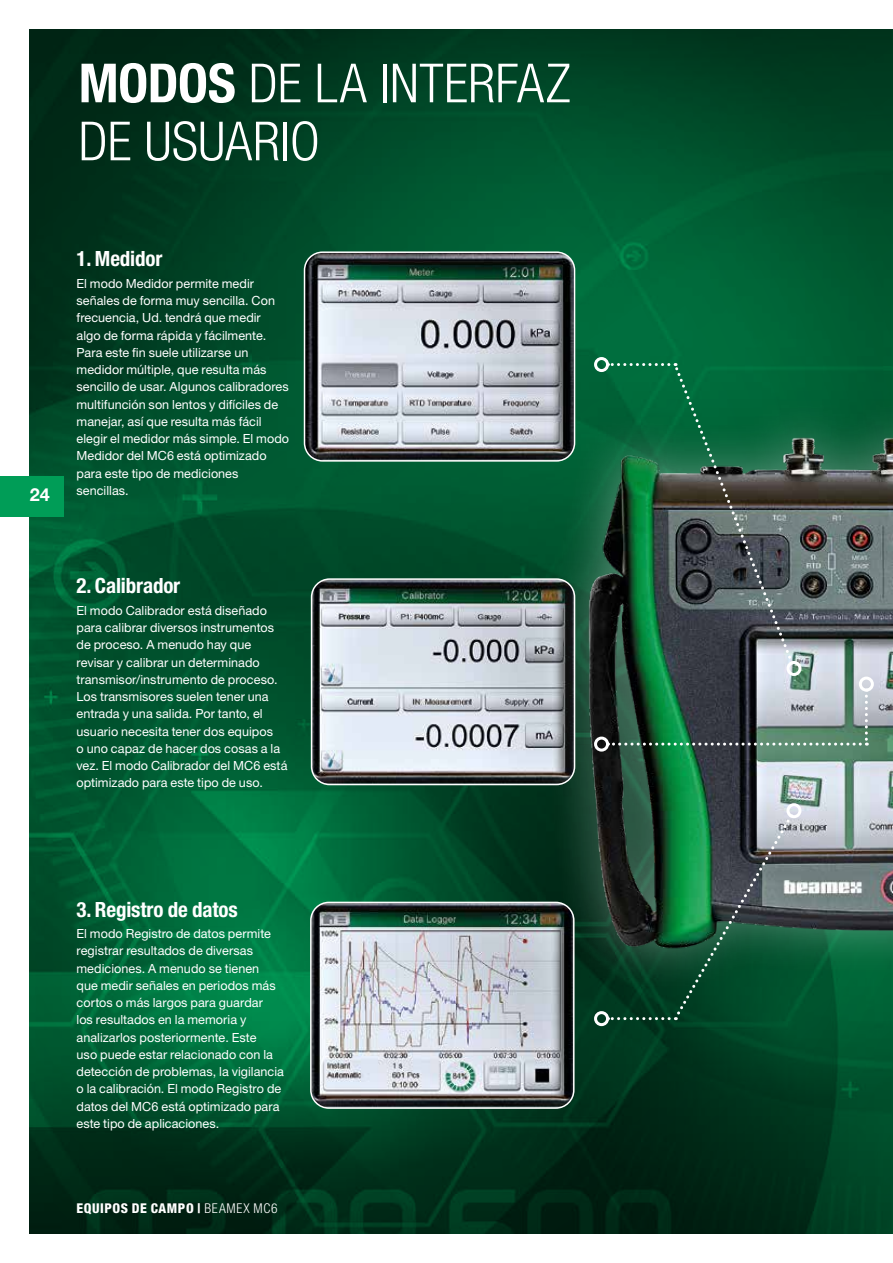
<style>
.page{position:relative;width:893px;height:1263px;background:#fff}
.page>*{position:absolute;margin:0;border:0;box-sizing:border-box;transform-origin:0 0}
.t1{font:300 condensed 54px/58.1px "Helvetica Neue LT Std";letter-spacing:.005em;color:#fff}
.t2{font:700 condensed 21px "Helvetica Neue LT Std";letter-spacing:-.005em;color:#fff}
.t3{font:700 18px "Helvetica Neue LT Std";color:#fff}
.t4{font:800 condensed 13.5px "Helvetica Neue LT Std";letter-spacing:.04em;color:#fff}
.t5{font:12.6px/17.2px "Helvetica Neue LT Std";letter-spacing:.005em;color:#fff}
.s1{font-weight:700}
.s2{font-weight:300}
</style>
<div class="page">
<img style="left:30px;top:30px;width:863px;height:1203px">
<img style="left:304px;top:252px;width:270px;height:209px">
<div style="left:304px;top:251px;width:271px;height:211px;border:2px solid #fff;border-radius:18px"></div>
<img style="left:312px;top:579px;width:161px;height:205px">
<div style="left:311px;top:578px;width:264px;height:207px;border:2px solid #fff;border-radius:18px"></div>
<img style="left:473px;top:378px;width:420px;height:645px">
<svg style="left:607px;top:363px;width:186px;height:301px;background:#2a5b46"></svg>
<div style="left:786px;top:661px;width:15px;height:15px;border:3px solid #fff;border-radius:50%"></div>
<div style="left:594px;top:357px;width:15px;height:15px;border:3px solid #fff;border-radius:50%"></div>
<svg style="left:607px;top:814px;width:185px;height:206px;background:#21533c"></svg>
<div style="left:786px;top:803px;width:15px;height:15px;border:3px solid #fff;border-radius:50%"></div>
<div style="left:594px;top:1011px;width:15px;height:15px;border:3px solid #fff;border-radius:50%"></div>
<svg style="left:607px;top:689px;width:261px;height:57px;background:#57746a"></svg>
<div style="left:859px;top:677px;width:15px;height:15px;border:3px solid #fff;border-radius:50%"></div>
<div style="left:594px;top:737px;width:15px;height:15px;border:3px solid #fff;border-radius:50%"></div>
<img style="left:311px;top:902px;width:263px;height:206px">
<div style="left:310px;top:902px;width:264px;height:207px;border:2px solid #fff;border-radius:18px"></div>
<div style="left:0;top:476px;width:64px;height:40px;background:#009d57"></div>
<h1 class="t1" style="left:79px;top:54px;width:494px"><span class="s1">MODOS</span> DE LA INTERFAZ<br>DE USUARIO</h1>
<h3 class="t3" style="left:30px;top:483px;width:21px">24</h3>
<h2 class="t2" style="left:77px;top:246px;width:87px">1. Medidor</h2>
<p class="t5" style="left:77px;top:275px;width:214px">El modo Medidor permite medir señales de forma muy sencilla. Con frecuencia, Ud. tendrá que medir<br>algo de forma rápida y fácilmente.<br>Para este fin suele utilizarse un medidor múltiple, que resulta más sencillo de usar. Algunos calibradores multifunción son lentos y difíciles de manejar, así que resulta más fácil elegir el medidor más simple. El modo<br>Medidor del MC6 está optimizado para este tipo de mediciones sencillas.</p>
<h2 class="t2" style="left:77px;top:573px;width:105px">2. Calibrador</h2>
<p class="t5" style="left:77px;top:601px;width:212px">El modo Calibrador está diseñado para calibrar diversos instrumentos de proceso. A menudo hay que revisar y calibrar un determinado transmisor/instrumento de proceso.<br>Los transmisores suelen tener una entrada y una salida. Por tanto, el usuario necesita tener dos equipos<br>o uno capaz de hacer dos cosas a la vez. El modo Calibrador del MC6 está optimizado para este tipo de uso.</p>
<h2 class="t2" style="left:77px;top:896px;width:163px">3. Registro de datos</h2>
<p class="t5" style="left:77px;top:925px;width:209px">El modo Registro de datos permite registrar resultados de diversas mediciones. A menudo se tienen<br>que medir señales en periodos más cortos o más largos para guardar<br>los resultados en la memoria y analizarlos posteriormente. Este<br>uso puede estar relacionado con la detección de problemas, la vigilancia o la calibración. El modo Registro de datos del MC6 está optimizado para este tipo de aplicaciones.</p>
<p class="t4" style="left:77px;top:1200px;width:203px">EQUIPOS DE CAMPO | <span class="s2">BEAMEX MC6</span></p>
</div>
